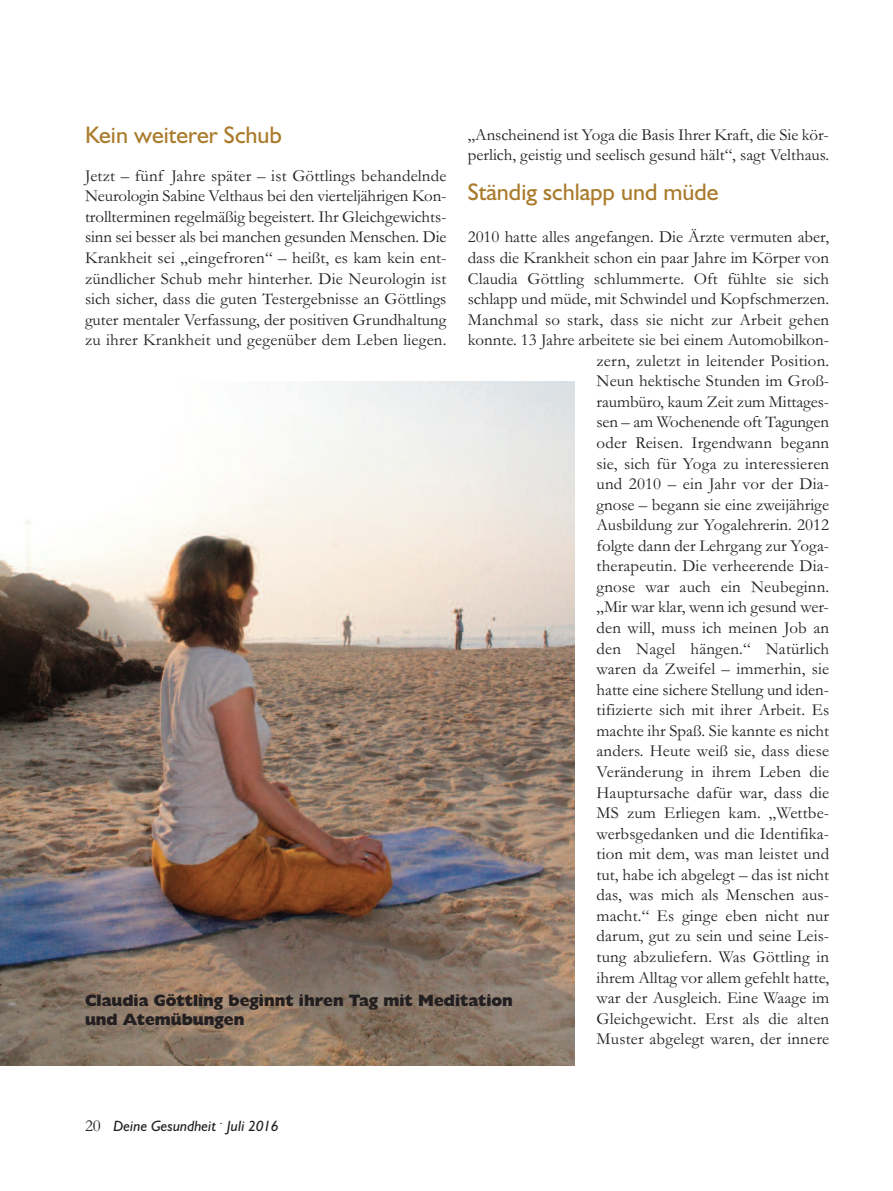
<style>
.page{position:relative;width:893px;height:1191px;background:#fff}
.page>*{position:absolute;margin:0;border:0;box-sizing:border-box;transform-origin:0 0}
.t1{font:24px "Humanist 521 BT";color:#aa7b2c}
.t2{font:16.95px/20.5px "Garamond";letter-spacing:.005em;color:#231f20}
.t3{font:800 16.5px/19.8px "Humanist 521 BT";color:#231f20}
.t4{font:italic 15px "Humanist 521 BT";color:#231f20}
.t5{font:italic 12.6px "Humanist 521 BT";color:#231f20}
.s1{font-family:"Garamond";font-style:normal;font-size:16.95px}
</style>
<div class="page">
<img style="left:0;top:382px;width:574px;height:683px">
<h1 class="t1" style="left:85px;top:121px;width:198px">Kein weiterer Schub</h1>
<p class="t2" style="left:85px;top:165px;width:363px;text-align:justify">Jetzt – fünf Jahre später – ist Göttlings behandelnde Neurologin Sabine Velthaus bei den vierteljährigen Kon&shy;trollterminen regelmäßig begeistert. Ihr Gleichgewichts&shy;sinn sei besser als bei manchen gesunden Menschen. Die Krankheit sei „eingefroren“ – heißt, es kam kein ent&shy;zündlicher Schub mehr hinterher. Die Neurologin ist sich sicher, dass die guten Testergebnisse an Göttlings guter mentaler Verfassung, der positiven Grundhaltung zu ihrer Krankheit und gegenüber dem Leben liegen.</p>
<p class="t2" style="left:468px;top:123px;width:363px">„Anscheinend ist Yoga die Basis Ihrer Kraft, die Sie kör&shy;perlich, geistig und seelisch gesund hält“, sagt Velthaus.</p>
<h1 class="t1" style="left:468px;top:178px;width:252px">Ständig schlapp und müde</h1>
<p class="t2" style="left:468px;top:226px;width:363px;text-align:right">2010 hatte alles angefangen. Die Ärzte vermuten aber, dass die Krankheit schon ein paar Jahre im Körper von Claudia Göttling schlummerte. Oft fühlte sie sich schlapp und müde, mit Schwindel und Kopfschmerzen.<br>Manchmal so stark, dass sie nicht zur Arbeit gehen konnte. 13 Jahre arbeitete sie bei einem Automobilkon&shy;zern, zuletzt in leitender Position.<br>Neun hektische Stunden im Groß-<br>raumbüro, kaum Zeit zum Mittages-<br>sen – am Wochenende oft Tagungen<br>oder Reisen. Irgendwann begann<br>sie, sich für Yoga zu interessieren<br>und 2010 – ein Jahr vor der Dia-<br>gnose – begann sie eine zweijährige<br>Ausbildung zur Yogalehrerin. 2012<br>folgte dann der Lehrgang zur Yoga-<br>therapeutin. Die verheerende Dia-<br>gnose war auch ein Neubeginn.<br>„Mir war klar, wenn ich gesund wer-<br>den will, muss ich meinen Job an<br>den Nagel hängen.“ Natürlich<br>waren da Zweifel – immerhin, sie<br>hatte eine sichere Stellung und iden-<br>tifizierte sich mit ihrer Arbeit. Es<br>machte ihr Spaß. Sie kannte es nicht<br>anders. Heute weiß sie, dass diese<br>Veränderung in ihrem Leben die<br>Hauptursache dafür war, dass die<br>MS zum Erliegen kam. „Wettbe-<br>werbsgedanken und die Identifika-<br>tion mit dem, was man leistet und<br>tut, habe ich abgelegt – das ist nicht<br>das, was mich als Menschen aus-<br>macht.“ Es ginge eben nicht nur<br>darum, gut zu sein und seine Leis-<br>tung abzuliefern. Was Göttling in<br>ihrem Alltag vor allem gefehlt hatte,<br>war der Ausgleich. Eine Waage im<br>Gleichgewicht. Erst als die alten<br>Muster abgelegt waren, der innere</p>
<p class="t3" style="left:85px;top:990px;width:429px">Claudia Göttling beginnt ihren Tag mit Meditation und Atemübungen</p>
<p class="t4" style="left:85px;top:1117px;width:133px"><span class="s1">20</span> Deine Gesundheit</p>
<p class="t5" style="left:220px;top:1112px;width:5px">.</p>
<p class="t4" style="left:227px;top:1117px;width:53px">Juli 2016</p>
</div>
